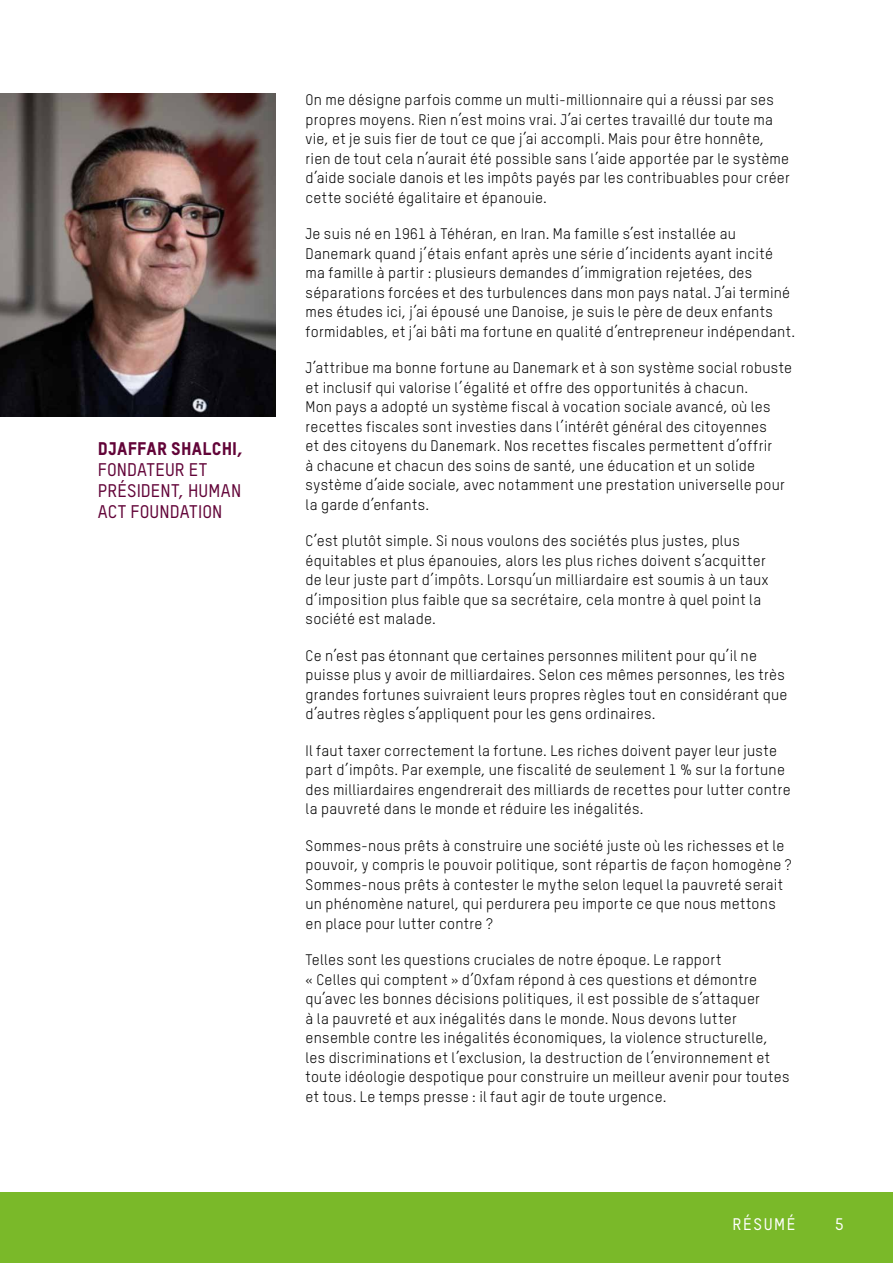
<style>
.page{position:relative;width:893px;height:1263px;background:#fff}
.page>*{position:absolute;margin:0;border:0;box-sizing:border-box;transform-origin:0 0}
.t1{font:500 18px/21px "Oxfam TSTARPRO";letter-spacing:.01em;color:#620438}
.t2{font:18px "Oxfam TSTARPRO Headline";letter-spacing:.02em;color:#620438}
.t3{font:500 16.5px "Oxfam TSTARPRO";letter-spacing:.1em;color:#fff}
.t4{font:15px/19.5px "Oxfam TSTARPRO";letter-spacing:.015em;color:#000}
</style>
<div class="page">
<div style="left:0;top:1192px;width:893px;height:71px;background:#7ab929"></div>
<img style="left:0;top:94px;width:276px;height:322px">
<p class="t2" style="left:98px;top:437px;width:147px">DJAFFAR SHALCHI,</p>
<p class="t1" style="left:98px;top:458px;width:145px">FONDATEUR ET<br>PRÉSIDENT, HUMAN<br>ACT FOUNDATION</p>
<p class="t4" style="left:306px;top:90px;width:486px">On me désigne parfois comme un multi-millionnaire qui a réussi par ses propres moyens. Rien n’est moins vrai. J’ai certes travaillé dur toute ma vie, et je suis fier de tout ce que j’ai accompli. Mais pour être honnête, rien de tout cela n’aurait été possible sans l’aide apportée par le système d’aide sociale danois et les impôts payés par les contribuables pour créer cette société égalitaire et épanouie.</p>
<p class="t4" style="left:306px;top:224px;width:491px">Je suis né en 1961 à Téhéran, en Iran. Ma famille s’est installée au Danemark quand j’étais enfant après une série d’incidents ayant incité ma famille à partir : plusieurs demandes d’immigration rejetées, des séparations forcées et des turbulences dans mon pays natal. J’ai terminé mes études ici, j’ai épousé une Danoise, je suis le père de deux enfants formidables, et j’ai bâti ma fortune en qualité d’entrepreneur indépendant.</p>
<p class="t4" style="left:306px;top:358px;width:488px">J’attribue ma bonne fortune au Danemark et à son système social robuste et inclusif qui valorise l’égalité et offre des opportunités à chacun.<br>Mon pays a adopté un système fiscal à vocation sociale avancé, où les recettes fiscales sont investies dans l’intérêt général des citoyennes<br>et des citoyens du Danemark. Nos recettes fiscales permettent d’offrir<br>à chacune et chacun des soins de santé, une éducation et un solide système d’aide sociale, avec notamment une prestation universelle pour la garde d’enfants.</p>
<p class="t4" style="left:306px;top:531px;width:464px">C’est plutôt simple. Si nous voulons des sociétés plus justes, plus équitables et plus épanouies, alors les plus riches doivent s’acquitter de leur juste part d’impôts. Lorsqu’un milliardaire est soumis à un taux d’imposition plus faible que sa secrétaire, cela montre à quel point la société est malade.</p>
<p class="t4" style="left:306px;top:645px;width:483px">Ce n’est pas étonnant que certaines personnes militent pour qu’il ne puisse plus y avoir de milliardaires. Selon ces mêmes personnes, les très grandes fortunes suivraient leurs propres règles tout en considérant que d’autres règles s’appliquent pour les gens ordinaires.</p>
<p class="t4" style="left:306px;top:740px;width:487px">Il faut taxer correctement la fortune. Les riches doivent payer leur juste part d’impôts. Par exemple, une fiscalité de seulement 1 % sur la fortune des milliardaires engendrerait des milliards de recettes pour lutter contre la pauvreté dans le monde et réduire les inégalités.</p>
<p class="t4" style="left:306px;top:835px;width:488px">Sommes-nous prêts à construire une société juste où les richesses et le pouvoir, y compris le pouvoir politique, sont répartis de façon homogène ?<br>Sommes-nous prêts à contester le mythe selon lequel la pauvreté serait un phénomène naturel, qui perdurera peu importe ce que nous mettons en place pour lutter contre ?</p>
<p class="t4" style="left:306px;top:950px;width:485px">Telles sont les questions cruciales de notre époque. Le rapport<br>« Celles qui comptent » d’Oxfam répond à ces questions et démontre qu’avec les bonnes décisions politiques, il est possible de s’attaquer<br>à la pauvreté et aux inégalités dans le monde. Nous devons lutter ensemble contre les inégalités économiques, la violence structurelle, les discriminations et l’exclusion, la destruction de l’environnement et toute idéologie despotique pour construire un meilleur avenir pour toutes et tous. Le temps presse : il faut agir de toute urgence.</p>
<p class="t3" style="left:732px;top:1214px;width:64px">RÉSUMÉ</p>
<p class="t3" style="left:835px;top:1214px;width:10px">5</p>
</div>
